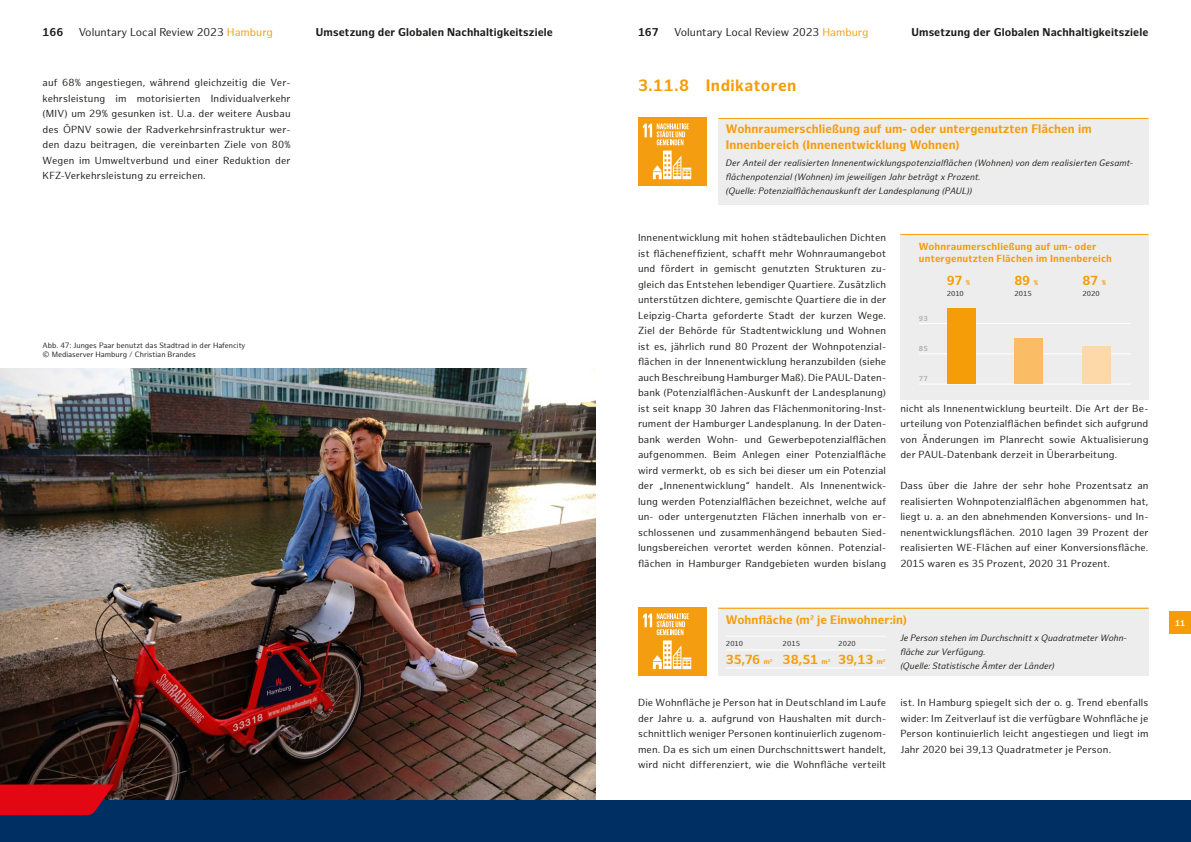
<style>
.page{position:relative;width:1191px;height:842px;background:#fff}
.page>*{position:absolute;margin:0;border:0;box-sizing:border-box;transform-origin:0 0}
.EG_Überschrift_03{font:700 16px "Hamburg Sans";letter-spacing:.025em;color:#f59d08}
.EG_DIagramm_Wert{font:700 12.8px "Hamburg Sans";letter-spacing:-.01em;color:#f59d08}
.EG_Indikatoren_Übers{font:700 12px/16px "Hamburg Sans";letter-spacing:.005em;color:#f59d08}
.EG_Kolumnentitel{font:700 11px "Hamburg Sans";letter-spacing:.01em;color:#1d1d1b}
.t1{font:11px "Hamburg Sans";color:#1d1d1b}
.EG_Fließtext{font:10px/15.5px "Hamburg Sans";letter-spacing:.01em;color:#1d1d1b;text-align:justify}
.EG_Diagramm_Überschr{font:700 10px/12px "Hamburg Sans";letter-spacing:.015em;color:#f59d08}
.EG_Indikatoren_Einle{font:italic 9px/14px "Hamburg Sans";letter-spacing:.015em;color:#1d1d1b}
.t2{font:700 8px "Hamburg Sans";color:#fff}
.t3{font:7.5px/9px "Hamburg Sans";color:#1d1d1b}
.EG_Diagramm_Einheit{font:7px "Hamburg Sans";letter-spacing:.02em;color:#1d1d1b}
.EG_DIagramm_Skala{font:700 7px "Hamburg Sans";color:#b3b2b2}
.s1{color:#f59d08}
.s2{font-size:7px}
</style>
<div class="page">
<img style="left:0;top:369px;width:595px;height:431px">
<div style="left:718px;top:118px;width:430px;height:86px;background:#ededed"></div>
<div style="left:638px;top:118px;width:68px;height:68px;background:#f59d10"></div>
<svg style="left:643px;top:123px;width:46px;height:22px"></svg>
<svg style="left:653px;top:151px;width:38px;height:28px"></svg>
<hr style="left:718px;top:118px;width:430px;height:1px;background:#f59d08">
<div style="left:900px;top:235px;width:248px;height:165px;background:#ededed"></div>
<hr style="left:900px;top:234px;width:248px;height:1px;background:#f59d08">
<hr style="left:919px;top:353px;width:211px;height:1px;background:#fff">
<hr style="left:919px;top:323px;width:211px;height:1px;background:#fff">
<hr style="left:919px;top:384px;width:211px;height:1px;background:#fff">
<div style="left:946px;top:308px;width:29px;height:76px;background:#f59d08"></div>
<div style="left:1014px;top:338px;width:29px;height:46px;background:#fabc64"></div>
<div style="left:1082px;top:346px;width:29px;height:38px;background:#fdd9aa"></div>
<div style="left:718px;top:608px;width:430px;height:68px;background:#ededed"></div>
<div style="left:638px;top:608px;width:68px;height:68px;background:#f59d10"></div>
<svg style="left:643px;top:613px;width:48px;height:56px"></svg>
<hr style="left:718px;top:608px;width:430px;height:1px;background:#f59d08">
<hr style="left:726px;top:636px;width:56px;height:1px;background:#fff">
<hr style="left:782px;top:636px;width:56px;height:1px;background:#fff">
<hr style="left:838px;top:636px;width:48px;height:1px;background:#fff">
<hr style="left:726px;top:650px;width:56px;height:1px;background:#fff">
<hr style="left:782px;top:650px;width:56px;height:1px;background:#fff">
<hr style="left:838px;top:650px;width:48px;height:1px;background:#fff">
<hr style="left:726px;top:667px;width:56px;height:1px;background:#fff">
<hr style="left:782px;top:667px;width:56px;height:1px;background:#fff">
<hr style="left:838px;top:667px;width:48px;height:1px;background:#fff">
<div style="left:0;top:800px;width:1191px;height:42px;background:#003063"></div>
<div style="left:1169px;top:611px;width:22px;height:23px;background:#f59d08"></div>
<svg style="left:0;top:784px;width:114px;height:31px;background:#cc0918"></svg>
<p class="EG_Kolumnentitel" style="left:43px;top:26px;width:22px">166</p>
<p class="t1" style="left:79px;top:26px;width:196px">Voluntary Local Review 2023 <span class="s1">Hamburg</span></p>
<p class="EG_Kolumnentitel" style="left:316px;top:26px;width:238px">Umsetzung der Globalen Nachhaltigkeitsziele</p>
<p class="EG_Kolumnentitel" style="left:638px;top:26px;width:22px">167</p>
<p class="t1" style="left:674px;top:26px;width:196px">Voluntary Local Review 2023 <span class="s1">Hamburg</span></p>
<p class="EG_Kolumnentitel" style="left:911px;top:26px;width:238px">Umsetzung der Globalen Nachhaltigkeitsziele</p>
<p class="EG_Fließtext" style="left:43px;top:75px;width:250px">auf 68% angestiegen, während gleichzeitig die Ver&shy;kehrsleistung im motorisierten Individualverkehr (MIV) um 29% gesunken ist. U.a. der weitere Ausbau des ÖPNV sowie der Radverkehrsinfrastruktur wer&shy;den dazu beitragen, die vereinbarten Ziele von 80% Wegen im Umweltverbund und einer Reduktion der KFZ-Verkehrsleistung zu erreichen.</p>
<p class="t3" style="left:43px;top:341px;width:204px">Abb. 47: Junges Paar benutzt das Stadtrad in der Hafencity © Mediaserver Hamburg / Christian Brandes</p>
<h3 class="EG_Überschrift_03" style="left:638px;top:76px;width:160px">3.11.8 Indikatoren</h3>
<p class="EG_Indikatoren_Übers" style="left:726px;top:121px;width:367px">Wohnraumerschließung auf um- oder untergenutzten Flächen im<br>Innenbereich (Innenentwicklung Wohnen)</p>
<p class="EG_Indikatoren_Einle" style="left:726px;top:156px;width:409px">Der Anteil der realisierten Innenentwicklungspotenzialflächen (Wohnen) von dem realisierten Gesamt&shy;flächenpotenzial (Wohnen) im jeweiligen Jahr beträgt x Prozent.<br>(Quelle: Potenzialflächenauskunft der Landesplanung (PAUL))</p>
<p class="EG_Fließtext" style="left:638px;top:230px;width:250px">Innenentwicklung mit hohen städtebaulichen Dichten ist flächeneffizient, schafft mehr Wohnraumangebot und fördert in gemischt genutzten Strukturen zu&shy;gleich das Entstehen lebendiger Quartiere. Zusätzlich unterstützen dichtere, gemischte Quartiere die in der Leipzig-Charta geforderte Stadt der kurzen Wege.<br>Ziel der Behörde für Stadtentwicklung und Wohnen ist es, jährlich rund 80 Prozent der Wohnpotenzial&shy;flächen in der Innenentwicklung heranzubilden (siehe auch Beschreibung Hamburger Maß). Die PAUL-Daten&shy;bank (Potenzialflächen-Auskunft der Landesplanung) ist seit knapp 30 Jahren das Flächenmonitoring-Inst&shy;rument der Hamburger Landesplanung. In der Daten&shy;bank werden Wohn- und Gewerbepotenzialflächen aufgenommen. Beim Anlegen einer Potenzialfläche wird vermerkt, ob es sich bei dieser um ein Potenzial der „Innenentwicklung“ handelt. Als Innenentwick&shy;lung werden Potenzialflächen bezeichnet, welche auf un- oder untergenutzten Flächen innerhalb von er&shy;schlossenen und zusammenhängend bebauten Sied&shy;lungsbereichen verortet werden können. Potenzial&shy;flächen in Hamburger Randgebieten wurden bislang</p>
<p class="EG_Diagramm_Überschr" style="left:919px;top:240px;width:194px">Wohnraumerschließung auf um- oder untergenutzten Flächen im Innenbereich</p>
<p class="EG_DIagramm_Wert" style="left:946px;top:273px;width:25px">97 <span class="s2">%</span></p>
<p class="EG_DIagramm_Wert" style="left:1014px;top:273px;width:25px">89 <span class="s2">%</span></p>
<p class="EG_DIagramm_Wert" style="left:1082px;top:273px;width:25px">87 <span class="s2">%</span></p>
<p class="EG_Diagramm_Einheit" style="left:946px;top:290px;width:19px">2010</p>
<p class="EG_Diagramm_Einheit" style="left:1014px;top:290px;width:19px">2015</p>
<p class="EG_Diagramm_Einheit" style="left:1082px;top:290px;width:19px">2020</p>
<p class="EG_DIagramm_Skala" style="left:919px;top:314px;width:10px">93</p>
<p class="EG_DIagramm_Skala" style="left:919px;top:345px;width:10px">85</p>
<p class="EG_DIagramm_Skala" style="left:919px;top:375px;width:10px">77</p>
<p class="EG_Fließtext" style="left:900px;top:401px;width:250px">nicht als Innenentwicklung beurteilt. Die Art der Be&shy;urteilung von Potenzialflächen befindet sich aufgrund von Änderungen im Planrecht sowie Aktualisierung der PAUL-Datenbank derzeit in Überarbeitung.</p>
<p class="EG_Fließtext" style="left:900px;top:478px;width:250px">Dass über die Jahre der sehr hohe Prozentsatz an realisierten Wohnpotenzialflächen abgenommen hat, liegt u. a. an den abnehmenden Konversions- und In&shy;nenentwicklungsflächen. 2010 lagen 39 Prozent der realisierten WE-Flächen auf einer Konversionsfläche.<br>2015 waren es 35 Prozent, 2020 31 Prozent.</p>
<p class="EG_Indikatoren_Übers" style="left:726px;top:613px;width:183px">Wohnfläche (m² je Einwohner:in)</p>
<p class="EG_Indikatoren_Einle" style="left:900px;top:631px;width:228px">Je Person stehen im Durchschnitt x Quadratmeter Wohn&shy;fläche zur Verfügung.<br>(Quelle: Statistische Ämter der Länder)</p>
<p class="EG_Diagramm_Einheit" style="left:726px;top:639px;width:19px">2010</p>
<p class="EG_Diagramm_Einheit" style="left:782px;top:639px;width:19px">2015</p>
<p class="EG_Diagramm_Einheit" style="left:838px;top:639px;width:19px">2020</p>
<p class="EG_DIagramm_Wert" style="left:726px;top:652px;width:48px">35,76 <span class="s2">m</span><sup>2</sup></p>
<p class="EG_DIagramm_Wert" style="left:782px;top:652px;width:49px">38,51 <span class="s2">m</span><sup>2</sup></p>
<p class="EG_DIagramm_Wert" style="left:838px;top:652px;width:49px">39,13 <span class="s2">m</span><sup>2</sup></p>
<p class="EG_Fließtext" style="left:638px;top:695px;width:250px">Die Wohnfläche je Person hat in Deutschland im Laufe der Jahre u. a. aufgrund von Haushalten mit durch&shy;schnittlich weniger Personen kontinuierlich zugenom&shy;men. Da es sich um einen Durchschnittswert handelt, wird nicht differenziert, wie die Wohnfläche verteilt</p>
<p class="EG_Fließtext" style="left:900px;top:695px;width:250px">ist. In Hamburg spiegelt sich der o. g. Trend ebenfalls wider: Im Zeitverlauf ist die verfügbare Wohnfläche je Person kontinuierlich leicht angestiegen und liegt im Jahr 2020 bei 39,13 Quadratmeter je Person.</p>
<p class="t2" style="left:1175px;top:618px;width:12px">11</p>
</div>
